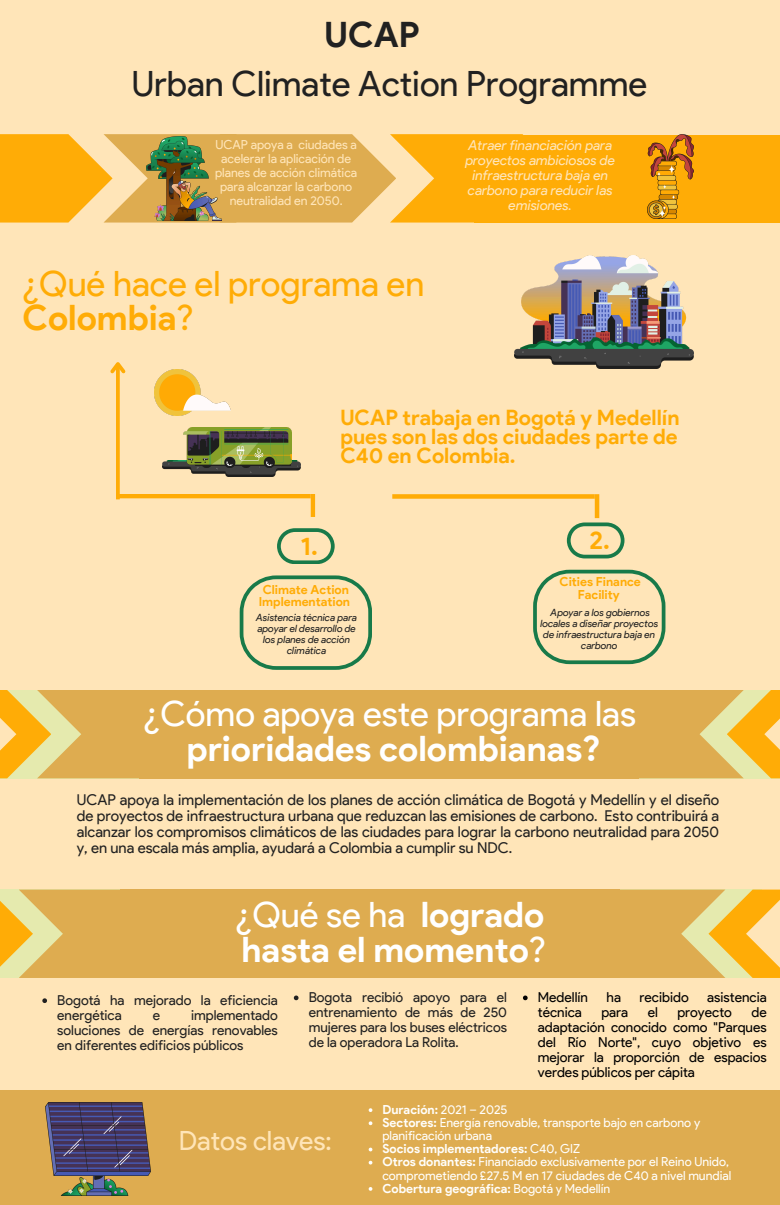
<style>
.page{position:relative;width:780px;height:1205px;background:#ffe5b8}
.page>*{position:absolute;margin:0;border:0;box-sizing:border-box;transform-origin:0 0}
.t1{font:35px/34.8px "Product Sans";color:#fff;text-align:center}
.t2{font:700 35px/34.8px "Product Sans";color:#fff}
.t3{font:35px/34.8px "Product Sans";color:#ffac06}
.t4{font:35px "Product Sans";color:#212121}
.t5{font:700 35px "Product Sans";color:#212121}
.t6{font:26.62px "Product Sans";color:#ffe5b8}
.t7{font:700 25px "Product Sans";color:#ffac06}
.t8{font:700 21.25px/18.8px "Product Sans";color:#ffac06;text-align:justify}
.t9{font:15px/16px "Product Sans";color:#212121;text-align:justify}
.t10{font:13.75px/15px "Product Sans";color:#212121;text-align:justify}
.t11{font:13.75px/15px "Product Sans";color:#000;text-align:justify}
.t12{font:italic 13.75px/15px "Product Sans";color:#ffe5b8;text-align:center}
.t13{font:12.5px/13.1px "Product Sans";color:#fffefb}
.t14{font:12.5px/14px "Product Sans";color:#ffe5b8;text-align:center}
.t15{font:700 12.5px "Product Sans";color:#fffefb}
.t16{font:700 12.5px/12.2px "Product Sans";color:#ffac06;text-align:center}
.t17{font:italic 10px/10.9px "Product Sans";color:#212121;text-align:center}
.s1{font-weight:700}
.s2{font-weight:400}
</style>
<div class="page">
<div style="left:0;top:1089px;width:780px;height:116px;background:#deac50"></div>
<div style="left:0;top:134px;width:113px;height:88px;background:#ffac06"></div>
<div style="left:474px;top:135px;width:306px;height:87px;background:#ffac06"></div>
<svg style="left:104px;top:134px;width:420px;height:88px"></svg>
<img style="left:155px;top:369px;width:76px;height:46px">
<hr style="left:595px;top:494px;width:4px;height:24px;background:#ffac06">
<div style="left:392px;top:494px;width:203px;height:5px;background:#ffac06"></div>
<svg style="left:116px;top:377px;width:4px;height:122px"></svg>
<svg style="left:110px;top:362px;width:16px;height:15px"></svg>
<svg style="left:277px;top:528px;width:57px;height:36px"></svg>
<svg style="left:240px;top:575px;width:132px;height:95px"></svg>
<svg style="left:533px;top:570px;width:132px;height:94px"></svg>
<svg style="left:567px;top:522px;width:57px;height:36px"></svg>
<svg style="left:51px;top:690px;width:88px;height:88px;background:#deb35b"></svg>
<svg style="left:16px;top:690px;width:35px;height:88px;background:#efcd64"></svg>
<svg style="left:0;top:690px;width:16px;height:88px"></svg>
<svg style="left:744px;top:690px;width:20px;height:88px;background:#f5c346"></svg>
<svg style="left:639px;top:690px;width:105px;height:88px;background:#e0b75e"></svg>
<div style="left:139px;top:690px;width:500px;height:88px;background:#deac50"></div>
<svg style="left:764px;top:690px;width:16px;height:88px"></svg>
<svg style="left:33px;top:889px;width:88px;height:89px;background:#deb35b"></svg>
<svg style="left:0;top:889px;width:33px;height:89px;background:#eece69"></svg>
<svg style="left:725px;top:889px;width:21px;height:89px;background:#f4c447"></svg>
<svg style="left:620px;top:889px;width:105px;height:89px;background:#e0b75e"></svg>
<div style="left:121px;top:889px;width:499px;height:89px;background:#deac50"></div>
<svg style="left:746px;top:889px;width:34px;height:89px;fill:#ffac06"></svg>
<img style="left:515px;top:255px;width:179px;height:114px">
<img style="left:647px;top:135px;width:46px;height:83px">
<img style="left:162px;top:460px;width:138px;height:17px">
<img style="left:184px;top:427px;width:108px;height:40px">
<img style="left:45px;top:1102px;width:105px;height:94px">
<hr style="left:311px;top:494px;width:4px;height:23px;background:#ffac06">
<hr style="left:116px;top:494px;width:195px;height:4px;background:#ffac06">
<img style="left:147px;top:137px;width:75px;height:83px">
<svg style="left:42px;top:998px;width:5px;height:5px"></svg>
<svg style="left:369px;top:1108px;width:3px;height:4px"></svg>
<svg style="left:369px;top:1121px;width:3px;height:4px"></svg>
<svg style="left:369px;top:1147px;width:3px;height:4px"></svg>
<svg style="left:523px;top:995px;width:5px;height:5px"></svg>
<svg style="left:294px;top:995px;width:5px;height:5px"></svg>
<p class="t5" style="left:325px;top:13px;width:96px">UCAP</p>
<p class="t4" style="left:132px;top:63px;width:517px">Urban Climate Action Programme</p>
<h2 class="t14" style="left:215px;top:138px;width:144px">UCAP apoya a ciudades a acelerar la aplicación de planes de acción climática para alcanzar la carbono neutralidad en 2050.</h2>
<p class="t12" style="left:465px;top:138px;width:151px">Atraer financiación para proyectos ambiciosos de infraestructura baja en carbono para reducir las emisiones.</p>
<p class="t3" style="left:22px;top:266px;width:403px">¿Qué hace el programa en<br><span class="s1">Colombia</span>?</p>
<p class="t8" style="left:340px;top:408px;width:341px">UCAP trabaja en Bogotá y Medellín pues son las dos ciudades parte de C40 en Colombia.</p>
<p class="t7" style="left:301px;top:531px;width:19px">1.</p>
<h5 class="t7" style="left:589px;top:525px;width:22px">2.</h5>
<h3 class="t16" style="left:259px;top:583px;width:93px">Climate Action<br>Implementation</h3>
<h3 class="t16" style="left:560px;top:576px;width:83px">Cities Finance<br>Facility</h3>
<p class="t17" style="left:256px;top:612px;width:102px">Asistencia técnica para apoyar el desarrollo de los planes de acción climática</p>
<p class="t17" style="left:540px;top:607px;width:119px">Apoyar a los gobiernos locales a diseñar proyectos de infraestructura baja en carbono</p>
<p class="t1" style="left:144px;top:696px;width:494px">¿Cómo apoya este programa las <span class="s1">prioridades colombianas?</span></p>
<p class="t9" style="left:77px;top:792px;width:644px">UCAP apoya la implementación de los planes de acción climática de Bogotá y Medellín y el diseño de proyectos de infraestructura urbana que reduzcan las emisiones de carbono. Esto contribuirá a alcanzar los compromisos climáticos de las ciudades para lograr la carbono neutralidad para 2050 y, en una escala más amplia, ayudará a Colombia a cumplir su NDC.</p>
<p class="t2" style="left:236px;top:897px;width:312px"><span class="s2">¿Qué se ha</span> logrado hasta el momento<span class="s2">?</span></p>
<p class="t10" style="left:57px;top:992px;width:222px">Bogotá ha mejorado la eficiencia energética</p>
<p class="t10" style="left:57px;top:1007px;width:222px;text-indent:134px">implementado soluciones de energías renovables en diferentes edificios públicos</p>
<p class="t10" style="left:153px;top:1007px;width:9px">e</p>
<p class="t10" style="left:309px;top:989px;width:200px">Bogota recibió apoyo para el entrenamiento de más de 250 mujeres para los buses eléctricos de la operadora La Rolita.</p>
<h4 class="t11" style="left:538px;top:989px;width:52px">Medellín</h4>
<h4 class="t11" style="left:607px;top:989px;width:16px">ha</h4>
<h4 class="t11" style="left:640px;top:989px;width:51px">recibido</h4>
<h4 class="t11" style="left:707px;top:989px;width:61px">asistencia</h4>
<h4 class="t11" style="left:538px;top:1004px;width:46px">técnica</h4>
<h4 class="t11" style="left:601px;top:1004px;width:28px">para</h4>
<h4 class="t11" style="left:648px;top:1004px;width:12px">el</h4>
<h4 class="t11" style="left:677px;top:1004px;width:56px">proyecto</h4>
<h4 class="t11" style="left:538px;top:1004px;width:230px;text-indent:214px">de adaptación conocido como "Parques del Río Norte", cuyo objetivo es mejorar la proporción de espacios verdes públicos per cápita</h4>
<p class="t6" style="left:179px;top:1124px;width:154px">Datos claves:</p>
<h2 class="t15" style="left:382px;top:1102px;width:127px">Duración: <span class="s2">2021 – 2025</span></h2>
<h6 class="t13" style="left:382px;top:1116px;width:319px"><span class="s1">Sectores:</span> Energía renovable, transporte bajo en carbono y planificación urbana</h6>
<h2 class="t15" style="left:382px;top:1141px;width:199px">Socios implementadores: <span class="s2">C40, GIZ</span></h2>
<p class="t13" style="left:382px;top:1155px;width:350px"><span class="s1">Otros donantes:</span> Financiado exclusivamente por el Reino Unido, comprometiendo £27.5 M en 17 ciudades de C40 a nivel mundial</p>
<p class="t15" style="left:382px;top:1180px;width:229px">Cobertura geográfica: <span class="s2">Bogotá y Medellín</span></p>
</div>
